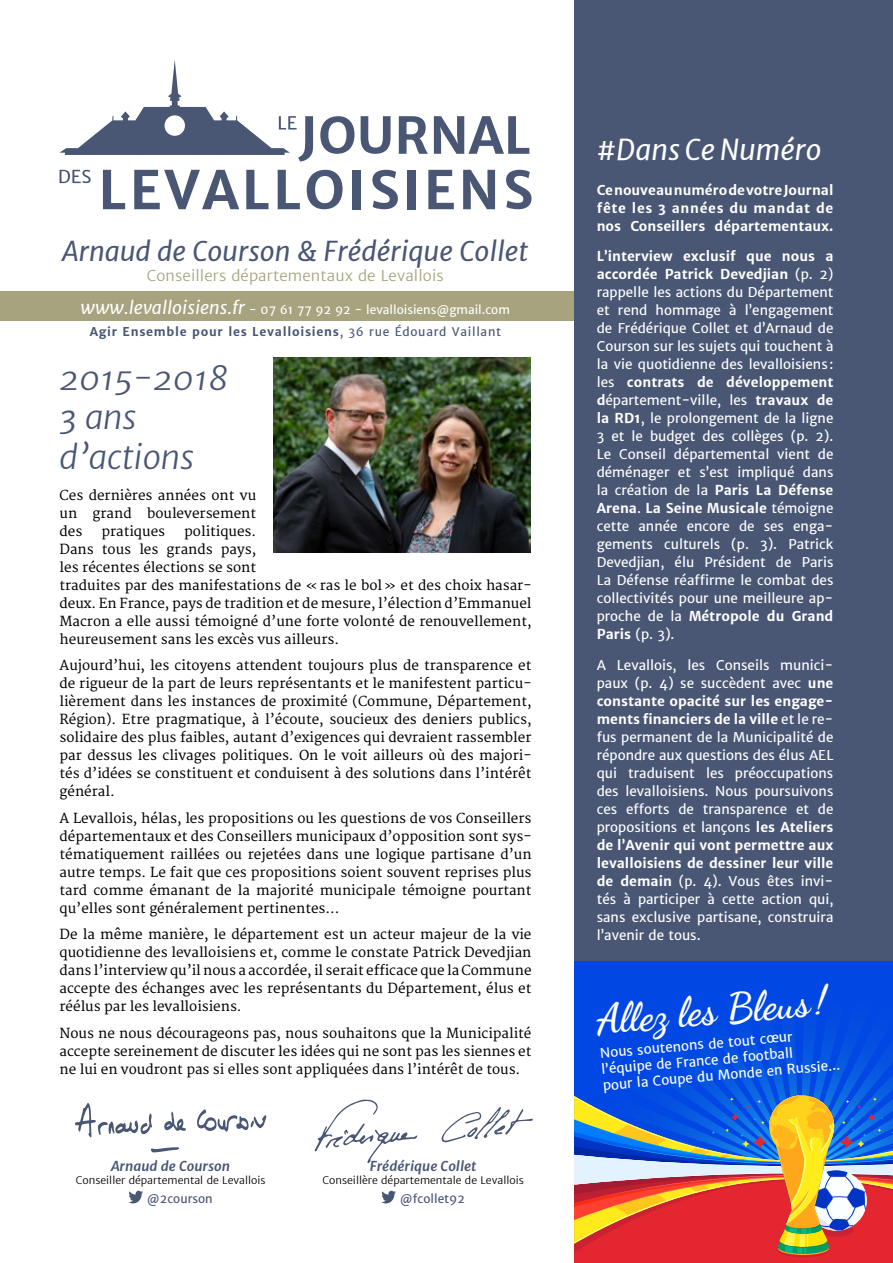
<style>
.page{position:relative;width:893px;height:1263px;background:#fff}
.page>*{position:absolute;margin:0;border:0;box-sizing:border-box;transform-origin:0 0}
.t1{font:700 40.95px "Dancing Script";color:#fff}
.t2{font:italic 300 33px/39.6px "Merriweather Sans";color:#495775}
.t3{font:italic 28.5px "Merriweather Sans";color:#fff}
.t4{font:italic 27px "Merriweather Sans";color:#495775}
.t5{font:300 15px "Merriweather Sans";letter-spacing:.01em;color:#a7a37e}
.t6{font:13.5px/18px "Merriweather";color:#000;text-align:justify}
.t7{font:13.5px/18px "Merriweather Sans";color:#fff;text-align:justify}
.t8{font:700 13.5px/18px "Merriweather Sans";color:#fff;text-align:justify}
.t9{font:italic 700 13.5px "Merriweather Sans";color:#495775}
.t10{font:12px/22.6px "Merriweather Sans";color:#fff;text-align:center}
.t11{font:12px "Merriweather Sans";color:#495775}
.t12{font:300 10.5px "Merriweather Sans";color:#000}
.s1{font-style:italic;font-size:18px}
.s2{font-weight:700;color:#495775}
.s3{color:#495775}
.s4{font-weight:700}
</style>
<div class="page">
<div style="left:0;top:292px;width:893px;height:29px;background:#a7a37e"></div>
<div style="left:574px;top:0;width:319px;height:1263px;background:#495775"></div>
<svg style="left:320px;top:116px;width:34px;height:38px"></svg>
<svg style="left:361px;top:116px;width:30px;height:38px"></svg>
<svg style="left:399px;top:116px;width:29px;height:38px"></svg>
<svg style="left:434px;top:116px;width:95px;height:38px"></svg>
<svg style="left:60px;top:170px;width:31px;height:13px"></svg>
<svg style="left:103px;top:170px;width:22px;height:39px"></svg>
<svg style="left:134px;top:170px;width:105px;height:39px"></svg>
<svg style="left:246px;top:170px;width:22px;height:39px"></svg>
<svg style="left:278px;top:170px;width:22px;height:39px"></svg>
<svg style="left:307px;top:170px;width:36px;height:39px"></svg>
<div style="left:353px;top:170px;width:8px;height:39px;background:#495775"></div>
<svg style="left:372px;top:170px;width:26px;height:39px"></svg>
<div style="left:408px;top:170px;width:8px;height:39px;background:#495775"></div>
<svg style="left:428px;top:170px;width:26px;height:39px"></svg>
<svg style="left:463px;top:170px;width:32px;height:39px"></svg>
<svg style="left:506px;top:170px;width:25px;height:39px"></svg>
<svg style="left:60px;top:60px;width:253px;height:101px"></svg>
<svg style="left:128px;top:1191px;width:15px;height:12px"></svg>
<svg style="left:381px;top:1191px;width:15px;height:12px"></svg>
<svg style="left:164px;top:1111px;width:22px;height:20px"></svg>
<svg style="left:151px;top:1147px;width:28px;height:5px"></svg>
<svg style="left:75px;top:1103px;width:77px;height:34px"></svg>
<svg style="left:197px;top:1109px;width:69px;height:23px"></svg>
<img style="left:273px;top:357px;width:258px;height:196px">
<div style="left:574px;top:961px;width:319px;height:302px;background:#0047e4"></div>
<svg style="left:679px;top:1038px;width:214px;height:57px"></svg>
<div style="left:574px;top:1169px;width:319px;height:94px;background:#e42631"></div>
<div style="left:777px;top:1241px;width:52px;height:16px;background:#ca2232;border-radius:50%"></div>
<svg style="left:574px;top:1095px;width:319px;height:160px"></svg>
<svg style="left:441px;top:1107px;width:92px;height:35px"></svg>
<svg style="left:314px;top:1099px;width:103px;height:64px"></svg>
<h3 class="t4" style="left:62px;top:235px;width:467px">Arnaud de Courson &amp; Frédérique Collet</h3>
<p class="t5" style="left:147px;top:266px;width:298px">Conseillers départementaux de Levallois</p>
<p class="t10" style="left:80px;top:298px;width:431px"><span class="s1">www.levalloisiens.fr</span> - 07 61 77 92 92 - levalloisiens@gmail.com<br><span class="s2">Agir Ensemble pour les Levalloisiens</span><span class="s3">, 36 rue Édouard Vaillant</span></p>
<h2 class="t2" style="left:60px;top:358px;width:171px">2015-2018<br>3 ans d’actions</h2>
<p class="t6" style="left:60px;top:486px;width:198px">Ces dernières années ont vu un grand bouleversement des</p>
<p class="t6" style="left:60px;top:522px;width:473px;text-align:left;text-indent:125px">politiques.<br>Dans tous les grands pays,<br>les récentes élections se sont<br>traduites par des manifestations de «ras le bol» et des choix hasar&shy;deux. En France, pays de tradition et de mesure, l’élection d’Emmanuel Macron a elle aussi témoigné d’une forte volonté de renouvellement, heureusement sans les excès vus ailleurs.</p>
<p class="t6" style="left:60px;top:657px;width:473px">Aujourd’hui, les citoyens attendent toujours plus de transparence et de rigueur de la part de leurs représentants et le manifestent particu&shy;lièrement dans les instances de proximité (Commune, Département, Région). Etre pragmatique, à l’écoute, soucieux des deniers publics, solidaire des plus faibles, autant d’exigences qui devraient rassembler par dessus les clivages politiques. On le voit ailleurs où des majori&shy;tés d’idées se constituent et conduisent à des solutions dans l’intérêt général.</p>
<p class="t6" style="left:60px;top:809px;width:473px">A Levallois, hélas, les propositions ou les questions de vos Conseillers départementaux et des Conseillers municipaux d’opposition sont sys&shy;tématiquement raillées ou rejetées dans une logique partisane d’un autre temps. Le fait que ces propositions soient souvent reprises plus tard comme émanant de la majorité municipale témoigne pourtant qu’elles sont généralement pertinentes…</p>
<p class="t6" style="left:60px;top:926px;width:473px">De la même manière, le département est un acteur majeur de la vie quotidienne des levalloisiens et, comme le constate Patrick Devedjian dans l’interview qu’il nous a accordée, il serait efficace que la Commune accepte des échanges avec les représentants du Département, élus et réélus par les levalloisiens.</p>
<p class="t6" style="left:60px;top:1024px;width:473px">Nous ne nous décourageons pas, nous souhaitons que la Municipalité accepte sereinement de discuter les idées qui ne sont pas les siennes et ne lui en voudront pas si elles sont appliquées dans l’intérêt de tous.</p>
<p class="t6" style="left:101px;top:522px;width:65px">pratiques</p>
<p class="t9" style="left:111px;top:1158px;width:121px">Arnaud de Courson</p>
<p class="t12" style="left:76px;top:1174px;width:191px">Conseiller départemental de Levallois</p>
<p class="t11" style="left:147px;top:1192px;width:67px">@2courson</p>
<p class="t9" style="left:370px;top:1158px;width:108px">Frédérique Collet</p>
<p class="t12" style="left:322px;top:1174px;width:203px">Conseillère départementale de Levallois</p>
<p class="t11" style="left:400px;top:1192px;width:67px">@fcollet92</p>
<h3 class="t3" style="left:597px;top:132px;width:226px">#Dans Ce Numéro</h3>
<p class="t8" style="left:597px;top:181px;width:238px">Ce nouveau numéro de votre Journal fête les 3 années du mandat de nos Conseillers départementaux.</p>
<p class="t7" style="left:597px;top:248px;width:238px"><span class="s4">L’interview exclusif que nous a accordée Patrick Devedjian</span> (p. 2) rappelle les actions du Département et rend hommage à l’engagement de Frédérique Collet et d’Arnaud de Courson sur les sujets qui touchent à la vie quotidienne des levalloisiens : les <span class="s4">contrats de développement d</span>épartement-ville, les <span class="s4">travaux de la RD1</span>, le prolongement de la ligne 3 et le budget des collèges (p. 2).<br>Le Conseil départemental vient de déménager et s’est impliqué dans la création de la <span class="s4">Paris La Défense Arena</span>. <span class="s4">La Seine Musicale</span> témoigne cette année encore de ses enga&shy;gements culturels (p. 3). Patrick Devedjian, élu Président de Paris La Défense réaffirme le combat des collectivités pour une meilleure ap&shy;proche de la <span class="s4">Métropole du Grand Paris</span> (p. 3).</p>
<p class="t7" style="left:597px;top:656px;width:238px">A Levallois, les Conseils munici&shy;paux (p. 4) se succèdent avec <span class="s4">une constante opacité sur les engage&shy;ments financiers de la ville</span> et le re&shy;fus permanent de la Municipalité de répondre aux questions des élus AEL qui traduisent les préoccupations des levalloisiens. Nous poursuivons ces efforts de transparence et de propositions et lançons <span class="s4">les Ateliers de l’Avenir qui vont permettre aux levalloisiens de dessiner leur ville de demain</span> (p. 4). Vous êtes invi&shy;tés à participer à cette action qui, sans exclusive partisane, construira l’avenir de tous.</p>
<h1 class="t1" style="left:594px;top:994px;width:233px;rotate:-5deg">All ez les Bleus!</h1>
<p class="t7" style="left:599px;top:1045px;width:239px;line-height:16.2px;text-align:left;rotate:-5deg">Nous soutenons de tout cœur l’équipe de France de football<br>pour la Coupe du Monde en Russie...</p>
</div>
